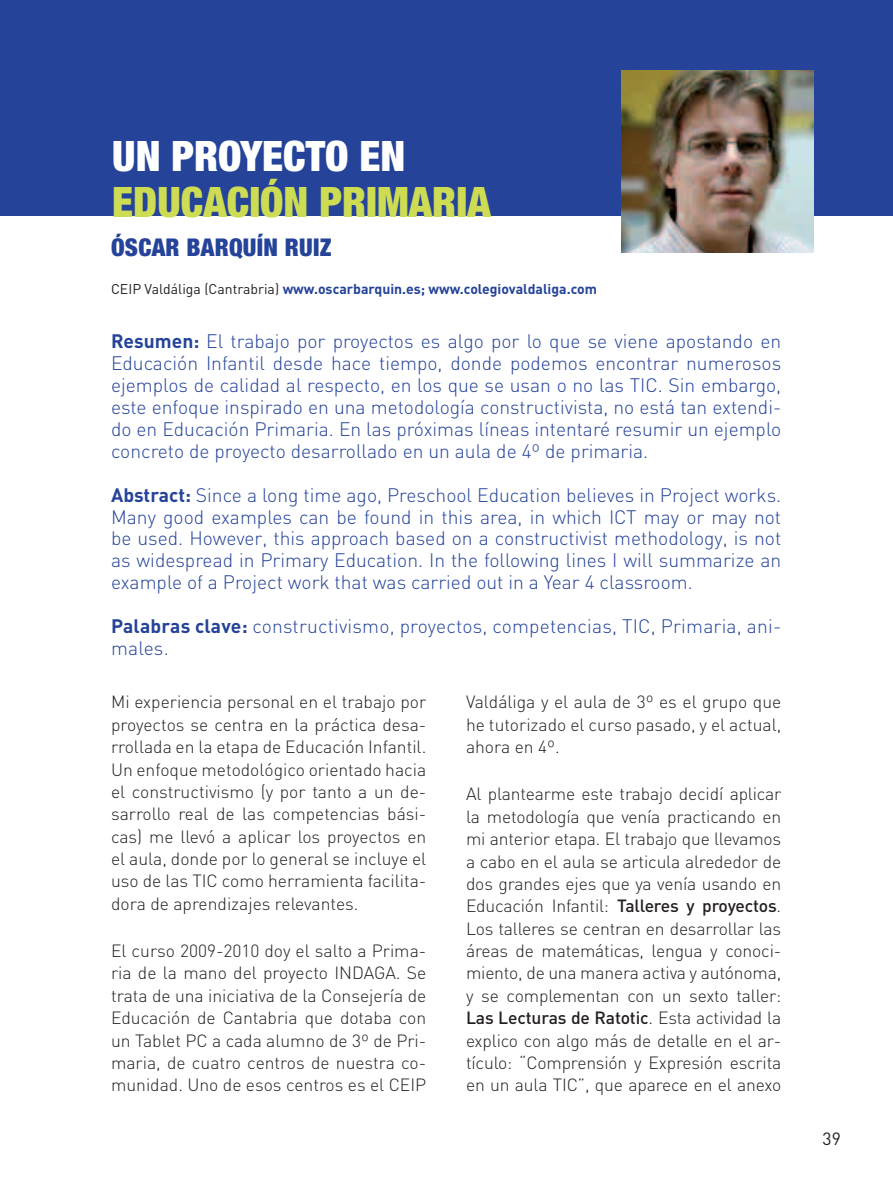
<style>
.page{position:relative;width:893px;height:1191px;background:#fff}
.page>*{position:absolute;margin:0;border:0;box-sizing:border-box;transform-origin:0 0}
.t1{font:900 condensed 42px "Helvetica Neue";color:#cedc53}
.t2{font:900 condensed 42px "Helvetica Neue";color:#fff}
.t3{font:900 condensed 24.5px "Helvetica Neue";letter-spacing:.01em;color:#244399}
.t4{font:300 19.25px/21.9px "DIN";color:#244399;text-align:justify}
.t5{font:300 17.5px/22.4px "DIN";color:#231f20;text-align:justify}
.t6{font:17.5px "DIN";color:#231f20}
.t7{font:700 14px "DIN";color:#244399}
.s1{font-weight:400;color:#231f20}
.s2{font-weight:700}
.s3{font-weight:500}
</style>
<div class="page">
<div style="left:0;top:0;width:892px;height:216px;background:#244399"></div>
<img style="left:621px;top:71px;width:192px;height:182px">
<h1 class="t2" style="left:112px;top:141px;width:294px">UN PROYECTO EN</h1>
<h1 class="t1" style="left:112px;top:187px;width:380px">EDUCACIÓN PRIMARIA</h1>
<h2 class="t3" style="left:111px;top:238px;width:222px">ÓSCAR BARQUÍN RUIZ</h2>
<p class="t7" style="left:111px;top:284px;width:487px"><span class="s1">CEIP Valdáliga (Cantrabria)</span> www.oscarbarquin.es; www.colegiovaldaliga.com</p>
<p class="t4" style="left:111px;top:333px;width:671px"><span class="s2">Resumen:</span> El trabajo por proyectos es algo por lo que se viene apostando en Educación Infantil desde hace tiempo, donde podemos encontrar numerosos ejemplos de calidad al respecto, en los que se usan o no las TIC. Sin embargo, este enfoque inspirado en una metodología constructivista, no está tan extendi&shy;do en Educación Primaria. En las próximas líneas intentaré resumir un ejemplo concreto de proyecto desarrollado en un aula de 4º de primaria.</p>
<p class="t4" style="left:111px;top:486px;width:671px"><span class="s2">Abstract:</span> Since a long time ago, Preschool Education believes in Project works.<br>Many good examples can be found in this area, in which ICT may or may not be used. However, this approach based on a constructivist methodology, is not as widespread in Primary Education. In the following lines I will summarize an example of a Project work that was carried out in a Year 4 classroom.</p>
<p class="t4" style="left:111px;top:617px;width:671px"><span class="s2">Palabras clave:</span> constructivismo, proyectos, competencias, TIC, Primaria, ani&shy;males.</p>
<p class="t5" style="left:111px;top:693px;width:317px">Mi experiencia personal en el trabajo por proyectos se centra en la práctica desa&shy;rrollada en la etapa de Educación Infantil.<br>Un enfoque metodológico orientado hacia el constructivismo (y por tanto a un de&shy;sarrollo real de las competencias bási&shy;cas) me llevó a aplicar los proyectos en el aula, donde por lo general se incluye el uso de las TIC como herramienta facilita&shy;dora de aprendizajes relevantes.</p>
<p class="t5" style="left:111px;top:941px;width:317px">El curso 2009-2010 doy el salto a Prima&shy;ria de la mano del proyecto INDAGA. Se trata de una iniciativa de la Consejería de Educación de Cantabria que dotaba con un Tablet PC a cada alumno de 3º de Pri&shy;maria, de cuatro centros de nuestra co&shy;munidad. Uno de esos centros es el CEIP</p>
<p class="t5" style="left:466px;top:693px;width:317px">Valdáliga y el aula de 3º es el grupo que he tutorizado el curso pasado, y el actual, ahora en 4º.</p>
<p class="t5" style="left:466px;top:784px;width:317px">Al plantearme este trabajo decidí aplicar la metodología que venía practicando en mi anterior etapa. El trabajo que llevamos a cabo en el aula se articula alrededor de dos grandes ejes que ya venía usando en Educación Infantil: <span class="s3">Talleres y proyectos</span>.<br>Los talleres se centran en desarrollar las áreas de matemáticas, lengua y conoci&shy;miento, de una manera activa y autónoma, y se complementan con un sexto taller:<br><span class="s3">Las Lecturas de Ratotic</span>. Esta actividad la explico con algo más de detalle en el ar&shy;tículo: “Comprensión y Expresión escrita en un aula TIC”, que aparece en el anexo</p>
<p class="t6" style="left:822px;top:1132px;width:20px">39</p>
</div>
